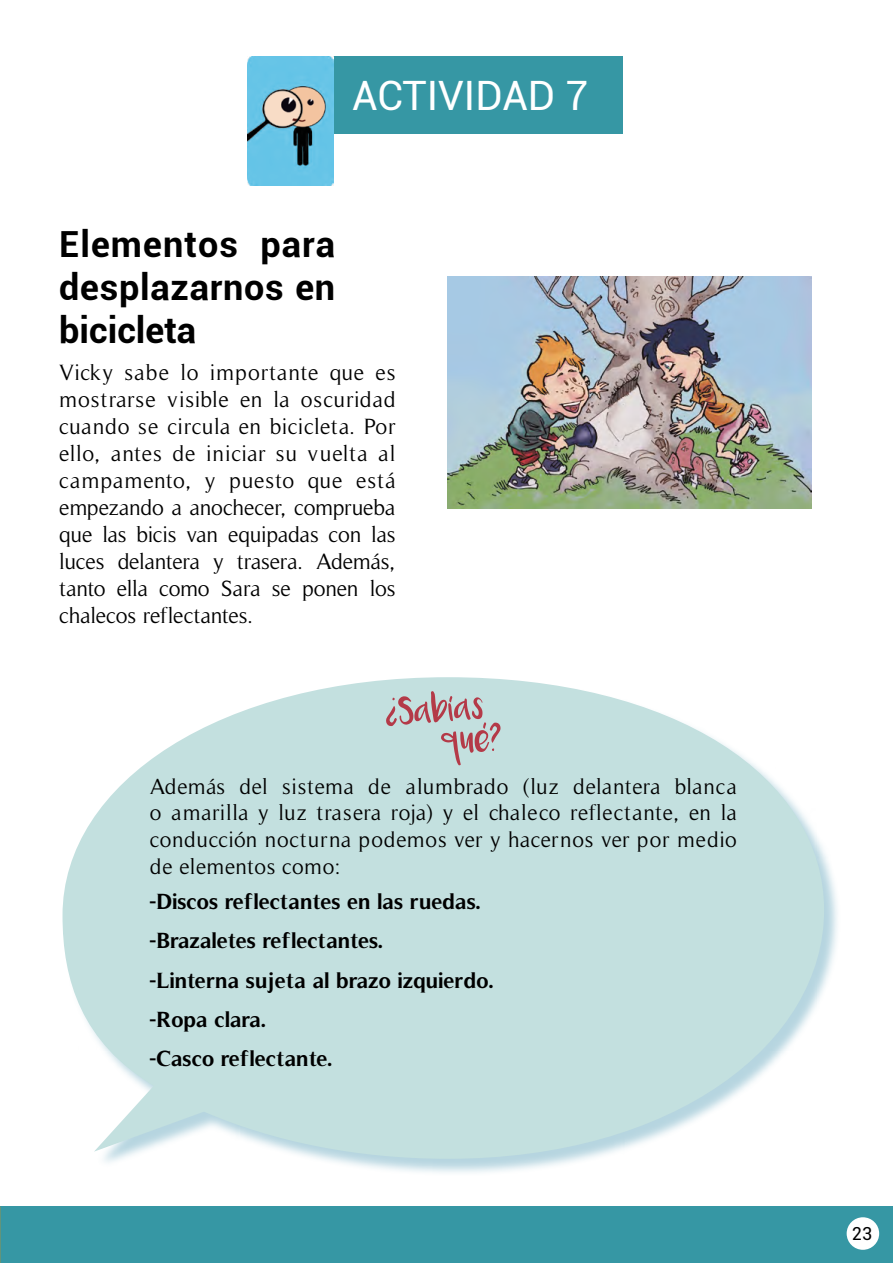
<style>
.page{position:relative;width:893px;height:1263px;background:#fff}
.page>*{position:absolute;margin:0;border:0;box-sizing:border-box;transform-origin:0 0}
.t1{font:40.5px "Roboto";color:#fff}
.t2{font:700 36px/43.2px "Roboto";letter-spacing:.02em;color:#000;text-align:justify}
.t3{font:22.5px/27px "Timeless";letter-spacing:-.01em;color:#000;text-align:justify}
.t4{font:22.2px/26.7px "Timeless";letter-spacing:.03em;color:#000;text-align:justify}
.t5{font:700 22.2px "Timeless";color:#000}
.t6{font:18px "Roboto";color:#000}
</style>
<div class="page">
<div style="left:0;top:1206px;width:893px;height:57px;background:#3697a4"></div>
<div style="left:334px;top:56px;width:288px;height:78px;background:#3697a4"></div>
<img style="left:248px;top:56px;width:86px;height:130px">
<img style="left:447px;top:276px;width:364px;height:232px">
<div style="left:847px;top:1217px;width:32px;height:33px;background:#fff;border-radius:50%"></div>
<div style="left:63px;top:677px;width:778px;height:499px;background:#72aec3;opacity:.75"></div>
<svg style="left:63px;top:677px;width:761px;height:482px;fill:#c3e0df"></svg>
<svg style="left:386px;top:691px;width:115px;height:74px;background:#c0c1c3"></svg>
<p class="t1" style="left:335px;top:65px;width:260px">ACTIVIDAD 10</p>
<p class="t1" style="left:352px;top:68px;width:238px">ACTIVIDAD 7</p>
<p class="t2" style="left:59px;top:221px;width:277px">Elementos para desplazarnos en bicicleta</p>
<p class="t3" style="left:59px;top:359px;width:338px">Vicky sabe lo importante que es mostrarse visible en la oscuridad cuando se circula en bicicleta. Por ello, antes de iniciar su vuelta al campamento, y puesto que está empezando a anochecer, comprueba que las bicis van equipadas con las luces delantera y trasera. Además, tanto ella como Sara se ponen los chalecos reflectantes.</p>
<p class="t4" style="left:150px;top:773px;width:588px">Además del sistema de alumbrado (luz delantera blanca o amarilla y luz trasera roja) y el chaleco reflectante, en la conducción nocturna podemos ver y hacernos ver por medio de elementos como:</p>
<p class="t5" style="left:150px;top:888px;width:332px">-Discos reflectantes en las ruedas.</p>
<p class="t5" style="left:150px;top:927px;width:235px">-Brazaletes reflectantes.</p>
<p class="t5" style="left:150px;top:967px;width:345px">-Linterna sujeta al brazo izquierdo.</p>
<p class="t5" style="left:150px;top:1006px;width:118px">-Ropa clara.</p>
<p class="t5" style="left:150px;top:1046px;width:184px">-Casco reflectante.</p>
<p class="t6" style="left:852px;top:1220px;width:22px">23</p>
</div>
